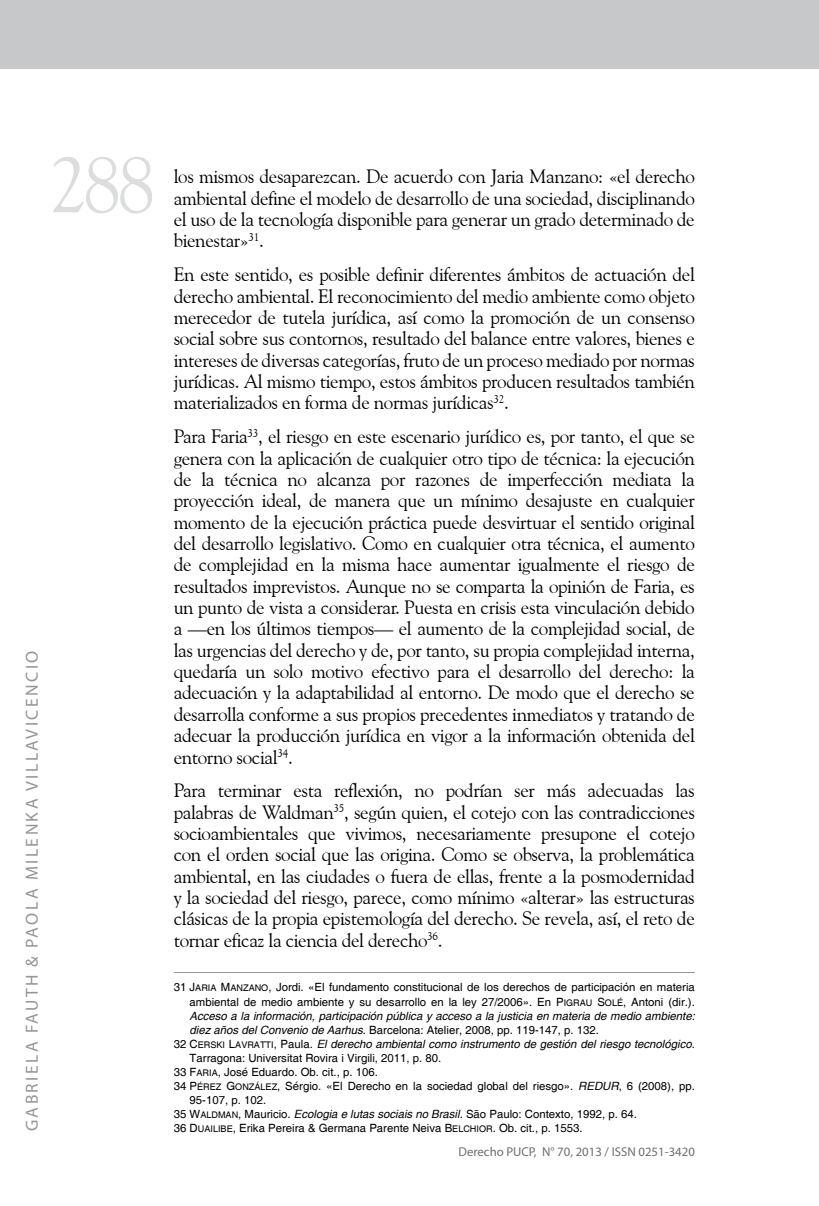
<style>
.page{position:relative;width:819px;height:1206px;background:#fff}
.page>*{position:absolute;margin:0;border:0;box-sizing:border-box;transform-origin:0 0}
.t1{font:78.75px "Goudy Old Style BT";color:#dcddde}
.t2{font:19.25px/21.3px "Goudy Old Style BT";letter-spacing:-.02em;color:#000;text-align:justify}
.t3{font:17.5px "Myriad Pro";letter-spacing:.14em;color:#939598}
.t4{font:12.78px "Myriad Pro";color:#6d6e71}
.t5{font:11.38px "Helvetica";color:#000}
.t6{font:italic 11.38px "Helvetica";color:#000}
.s1{font-family:"Helvetica SC800"}
.s2{font-family:"Helvetica SC800";font-size:9.1px}
.s3{font-style:italic}
.s4{font-style:normal}
.s5{font-family:"Helvetica SC800";font-style:normal}
.s6{font-family:"Helvetica SC800";font-style:normal;font-size:9.1px}
</style>
<div class="page">
<div style="left:0;top:0;width:819px;height:69px;background:#c7c8ca"></div>
<hr style="left:174px;top:972px;width:520px;height:1px;background:#939598">
<h1 class="t1" style="left:49px;top:136px;width:109px">288</h1>
<p class="t3" style="left:21px;top:1131px;width:482px;rotate:-90deg">Gabriela Fauth &amp; Paola M ilenka Villavicencio</p>
<p class="t2" style="left:174px;top:166px;width:522px">los mismos desaparezcan. De acuerdo con Jaria Manzano: «el derecho ambiental define el modelo de desarrollo de una sociedad, disciplinando el uso de la tecnología disponible para generar un grado determinado de bienestar»<sup>31</sup>.</p>
<p class="t2" style="left:174px;top:263px;width:522px">En este sentido, es posible definir diferentes ámbitos de actuación del derecho ambiental. El reconocimiento del medio ambiente como objeto merecedor de tutela jurídica, así como la promoción de un consenso social sobre sus contornos, resultado del balance entre valores, bienes e intereses de diversas categorías, fruto de un proceso mediado por normas jurídicas. Al mismo tiempo, estos ámbitos producen resultados también materializados en forma de normas jurídicas<sup>32</sup>.</p>
<p class="t2" style="left:174px;top:425px;width:522px">Para Faria<sup>33</sup>, el riesgo en este escenario jurídico es, por tanto, el que se genera con la aplicación de cualquier otro tipo de técnica: la ejecución de la técnica no alcanza por razones de imperfección mediata la proyección ideal, de manera que un mínimo desajuste en cualquier momento de la ejecución práctica puede desvirtuar el sentido original del desarrollo legislativo. Como en cualquier otra técnica, el aumento de complejidad en la misma hace aumentar igualmente el riesgo de resultados imprevistos. Aunque no se comparta la opinión de Faria, es un punto de vista a considerar. Puesta en crisis esta vinculación debido a —en los últimos tiempos— el aumento de la complejidad social, de las urgencias del derecho y de, por tanto, su propia complejidad interna, quedaría un solo motivo efectivo para el desarrollo del derecho: la adecuación y la adaptabilidad al entorno. De modo que el derecho se desarrolla conforme a sus propios precedentes inmediatos y tratando de adecuar la producción jurídica en vigor a la información obtenida del entorno social<sup>34</sup>.</p>
<p class="t2" style="left:174px;top:779px;width:522px">Para terminar esta reflexión, no podrían ser más adecuadas las palabras de Waldman<sup>35</sup>, según quien, el cotejo con las contradicciones socioambientales que vivimos, necesariamente presupone el cotejo con el orden social que las origina. Como se observa, la problemática ambiental, en las ciudades o fuera de ellas, frente a la posmodernidad y la sociedad del riesgo, parece, como mínimo «alterar» las estructuras clásicas de la propia epistemología del derecho. Se revela, así, el reto de tornar eficaz la ciencia del derecho<sup>36</sup>.</p>
<p class="t5" style="left:174px;top:980px;width:522px">31 <span class="s1">J</span><span class="s2">ARIA</span> <span class="s1">M</span><span class="s2">ANZANO</span>, Jordi. «El fundamento constitucional de los derechos de participación en materia</p>
<p class="t5" style="left:190px;top:994px;width:506px">ambiental de medio ambiente y su desarrollo en la ley 27/2006». En <span class="s1">P</span><span class="s2">IG RAU</span> <span class="s1">S</span><span class="s2">OLÉ</span>, Antoni (dir.).</p>
<p class="t6" style="left:190px;top:1008px;width:506px">Acceso a la información, participación pública y acceso a la justicia en materia de medio ambiente:</p>
<p class="t5" style="left:190px;top:1022px;width:411px"><span class="s3">diez años del Convenio de Aarhus</span>. Barcelona: Atelier, 2008, pp. 119-147, p. 132.</p>
<p class="t6" style="left:174px;top:1036px;width:522px"><span class="s4">32</span> <span class="s5">C</span> <span class="s6">ERSKI</span> <span class="s5">L</span><span class="s6">AV RATTI</span><span class="s4">, Paula.</span> El derecho ambiental como instrumento de gestión del riesgo tecnológico<span class="s4">.</span></p>
<p class="t5" style="left:189px;top:1050px;width:253px">Tarragona: Universitat Rovira i Virgili, 2011, p. 80.</p>
<p class="t5" style="left:174px;top:1064px;width:206px">33 <span class="s1">F</span><span class="s2">ARIA</span>, José Eduardo. Ob. cit., p. 106.</p>
<p class="t5" style="left:174px;top:1078px;width:522px">34 <span class="s1">P</span><span class="s2">ÉREZ</span> <span class="s1">G</span><span class="s2">ONZÁLEZ</span>, Sérgio. «El Derecho en la sociedad global del riesgo». <span class="s3">REDUR</span>, 6 (2008), pp.</p>
<p class="t5" style="left:190px;top:1092px;width:78px">95-107, p. 102.</p>
<p class="t5" style="left:174px;top:1106px;width:464px">35 <span class="s1">W</span><span class="s2">ALDMAN</span>, Mauricio. <span class="s3">Ecologia e lutas sociais no Brasil</span>. São Paulo: Contexto, 1992, p. 64.</p>
<p class="t5" style="left:174px;top:1120px;width:410px">36 <span class="s1">D</span><span class="s2">UAILIBE</span>, Erika Pereira &amp; Germana Parente Neiva <span class="s1">B</span><span class="s2">ELCHIOR</span><span class="s1">.</span> Ob. cit., p. 1553.</p>
<p class="t4" style="left:458px;top:1144px;width:160px">Derecho PUCP, N° 70, 2013 / ISSN</p>
<p class="t4" style="left:638px;top:1144px;width:58px">0251-3420</p>
</div>
